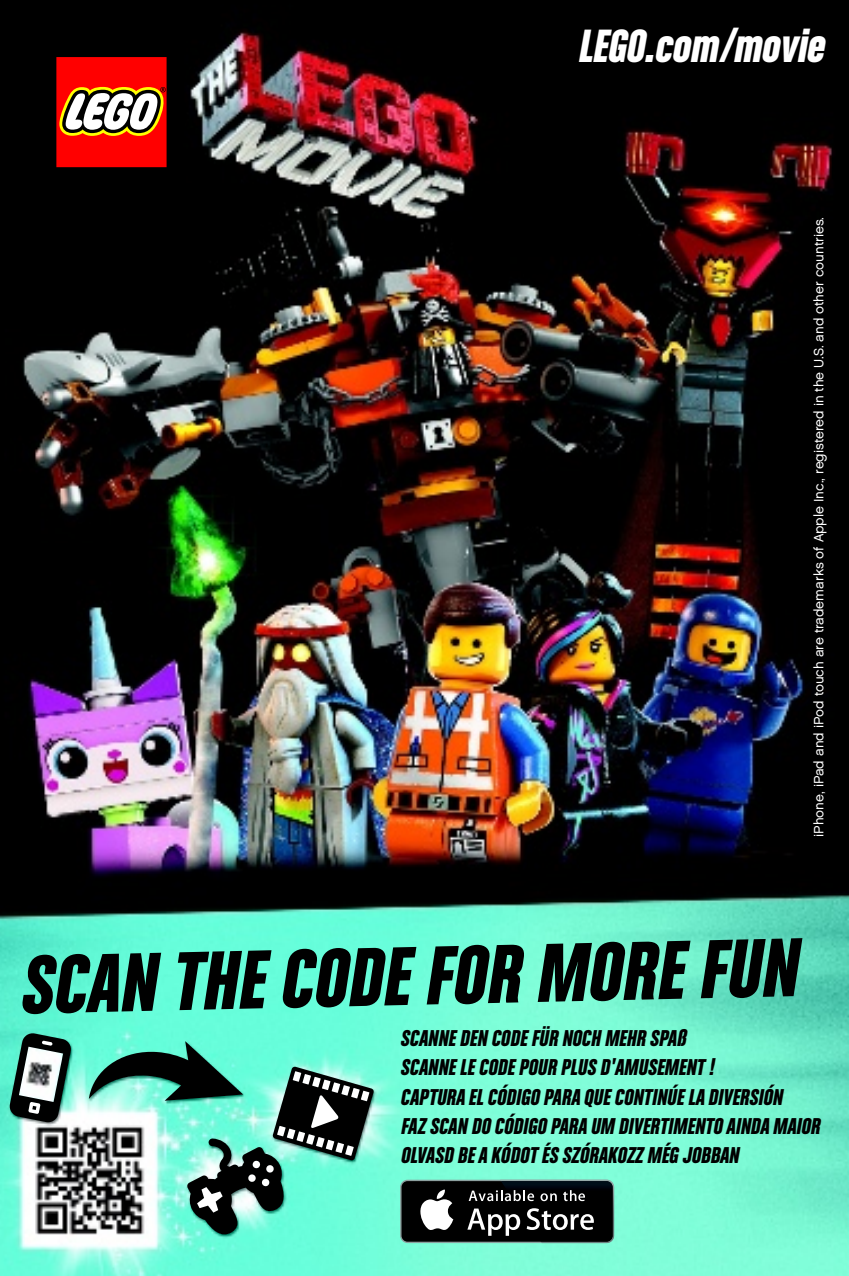
<style>
.page{position:relative;width:849px;height:1276px;background:#fff}
.page>*{position:absolute;margin:0;border:0;box-sizing:border-box;transform-origin:0 0}
.t1{font:italic 700 88.65px "LEGO Chalet Comprime 60";color:#000}
.t2{font:italic 700 49.73px "LEGO Chalet Comprime 60";color:#fff}
.t3{font:italic 700 24.3px/29.5px "LEGO Chalet Comprime 60";color:#000}
.t4{font:13.5px "LEGO Chalet 60";color:#fff}
</style>
<div class="page">
<img style="left:0;top:0;width:848px;height:1276px">
<svg style="left:55px;top:55px;width:113px;height:114px"></svg>
<svg style="left:9px;top:1032px;width:63px;height:91px"></svg>
<svg style="left:89px;top:1041px;width:285px;height:197px;background:#69b1a0"></svg>
<svg style="left:400px;top:1179px;width:214px;height:64px"></svg>
<div style="left:401px;top:1181px;width:211px;height:60px;background:#000;border-radius:6px"></div>
<svg style="left:420px;top:1189px;width:33px;height:41px"></svg>
<img style="left:500px;top:1179px;width:114px;height:64px">
<img style="left:501px;top:1181px;width:111px;height:60px">
<svg style="left:467px;top:1208px;width:53px;height:27px"></svg>
<svg style="left:526px;top:1208px;width:67px;height:22px"></svg>
<svg style="left:468px;top:1190px;width:66px;height:11px"></svg>
<svg style="left:540px;top:1193px;width:16px;height:8px"></svg>
<svg style="left:563px;top:1190px;width:22px;height:11px"></svg>
<h2 class="t2" style="left:577px;top:16px;width:257px">LEGO.com/movie</h2>
<p class="t4" style="left:810px;top:837px;width:621px;rotate:-90deg">iPhone, iPad and iPod touch are trademarks of Apple Inc., registered in the U.S. and other countries.</p>
<h1 class="t1" style="left:18px;top:931px;width:778px;rotate:-1deg">SCAN THE CODE FOR MORE FUN</h1>
<p class="t3" style="left:400px;top:1022px;width:292px">SCANNEDEN CODEFÜR NOCH MEHR SPAß</p>
<p class="t3" style="left:400px;top:1051px;width:425px">SCANNELECODEPOUR PLUS D'AMUSEMENT!<br>CAPTURAELCÓDIGO PARAQUECONTINÚELADIVERSIÓN FAZSCAN DO CÓDIGO PARAUM DIVERTIMENTO AINDAMAIOR OLVASD BEAKÓDOTÉS SZÓRAKOZZMÉG JOBBAN</p>
</div>
